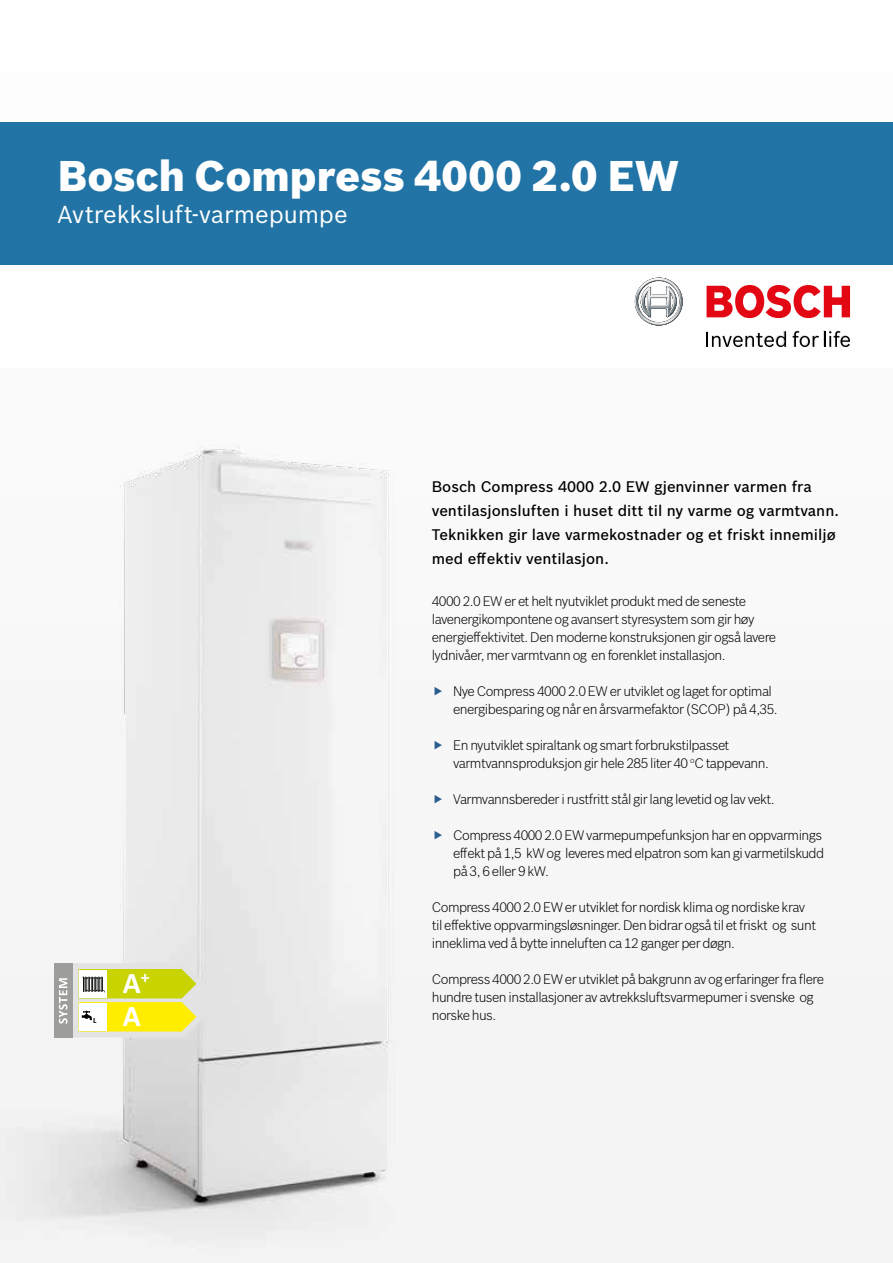
<style>
.page{position:relative;width:893px;height:1263px;background:#fff}
.page>*{position:absolute;margin:0;border:0;box-sizing:border-box;transform-origin:0 0}
.t1{font:900 42px "Bosch Sans";color:#fff}
.t2{font:700 29.7px "Calibri";color:#fff}
.t3{font:24px "Bosch Sans";letter-spacing:-.005em;color:#fff}
.t4{font:500 15px/24px "Bosch Sans";color:#000}
.t5{font:300 13.5px/18px "Bosch Sans";letter-spacing:-.04em;color:#000}
.t6{font:700 7.95px "Calibri";color:#000}
</style>
<div class="page">
<div style="left:0;top:122px;width:893px;height:143px;background:#2174a5"></div>
<img style="left:0;top:277px;width:893px;height:986px">
<div style="left:54px;top:963px;width:18px;height:74px;background:#9d9d9c"></div>
<svg style="left:58px;top:963px;width:163px;height:74px"></svg>
<svg style="left:435px;top:686px;width:7px;height:9px"></svg>
<svg style="left:435px;top:740px;width:7px;height:9px"></svg>
<svg style="left:435px;top:794px;width:7px;height:9px"></svg>
<svg style="left:435px;top:830px;width:7px;height:9px"></svg>
<h1 class="t1" style="left:57px;top:144px;width:623px">Bosch Compress 4000 2.0 EW</h1>
<h3 class="t3" style="left:57px;top:196px;width:292px">Avtrekksluft-varmepumpe</h3>
<h2 class="t2" style="left:123px;top:964px;width:28px">A<sup>+</sup></h2>
<p class="t6" style="left:93px;top:1015px;width:5px">L</p>
<h2 class="t2" style="left:123px;top:997px;width:19px">A</h2>
<p class="t4" style="left:432px;top:473px;width:409px">Bosch Compress 4000 2.0 EW gjenvinner varmen fra ventilasjonsluften i huset ditt til ny varme og varmtvann.<br>Teknikken gir lave varmekostnader og et friskt innemiljø med effektiv ventilasjon.</p>
<p class="t5" style="left:432px;top:591px;width:346px">4000 2.0 EW er et helt nyutviklet produkt med de seneste lavenergikompontene og avansert styresystem som gir høy energieffektivitet. Den moderne konstruksjonen gir også lavere lydnivåer, mer varmtvann og en forenklet installasjon.</p>
<p class="t5" style="left:453px;top:681px;width:326px">Nye Compress 4000 2.0 EW er utviklet og laget for optimal energibesparing og når en årsvarmefaktor (SCOP) på 4,35.</p>
<p class="t5" style="left:453px;top:735px;width:317px">En nyutviklet spiraltank og smart forbrukstilpasset varmtvannsproduksjon gir hele 285 liter 40 <sup>o</sup>C tappevann.</p>
<p class="t5" style="left:453px;top:789px;width:323px">Varmvannsbereder i rustfritt stål gir lang levetid og lav vekt.</p>
<p class="t5" style="left:453px;top:825px;width:373px">Compress 4000 2.0 EW varmepumpefunksjon har en oppvarmings effekt på 1,5 kW og leveres med elpatron som kan gi varmetilskudd på 3, 6 eller 9 kW.</p>
<p class="t5" style="left:432px;top:897px;width:386px">Compress 4000 2.0 EW er utviklet for nordisk klima og nordiske krav til effektive oppvarmingsløsninger. Den bidrar også til et friskt og sunt inneklima ved å bytte inneluften ca 12 ganger per døgn.</p>
<p class="t5" style="left:432px;top:969px;width:394px">Compress 4000 2.0 EW er utviklet på bakgrunn av og erfaringer fra flere hundre tusen installasjoner av avtrekksluftsvarmepumer i svenske og norske hus.</p>
</div>
